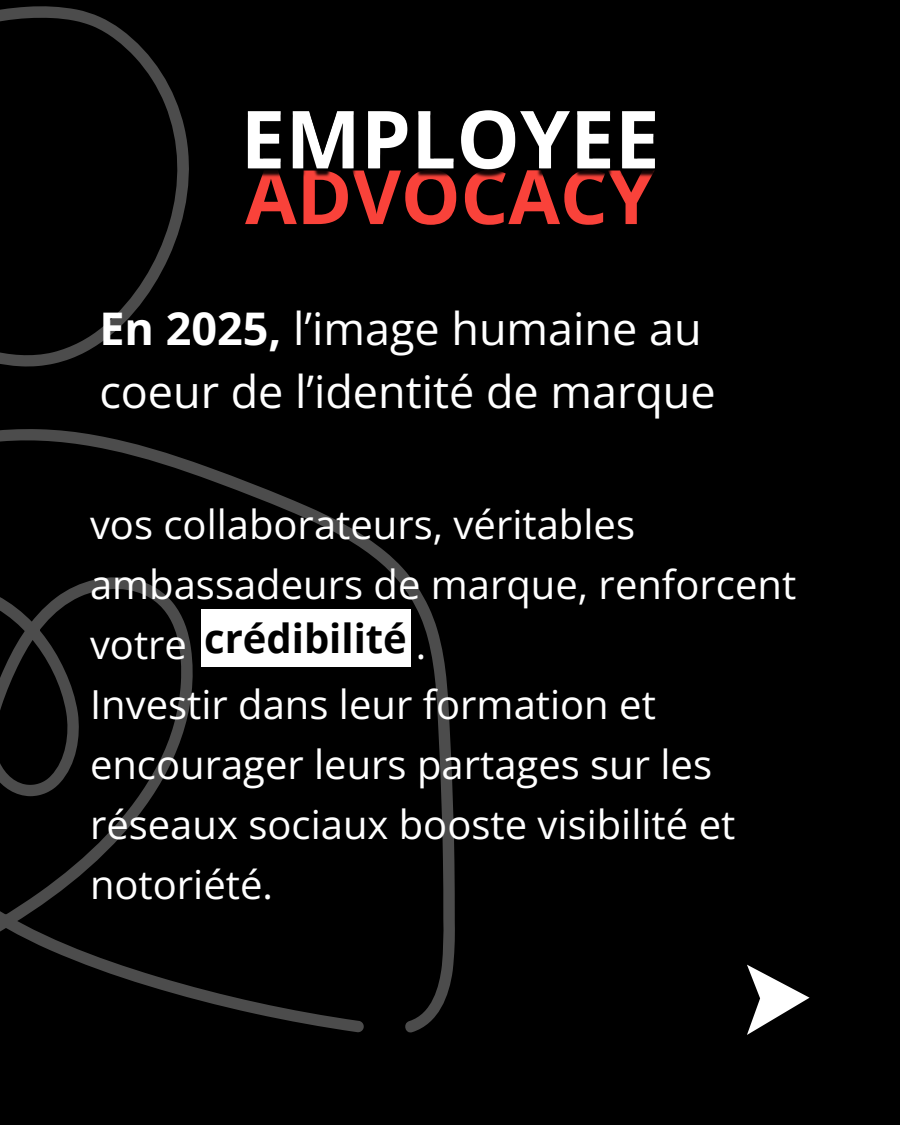
<style>
.page{position:relative;width:900px;height:1125px;background:#000}
.page>*{position:absolute;margin:0;border:0;box-sizing:border-box;transform-origin:0 0}
.t1{font:700 75px "Open Sans";color:#f9423a}
.t2{font:45px/63px "Open Sans";color:#fff}
.t3{font:40px/60px "Open Sans";color:#fff}
.t4{font:700 40px "Open Sans";color:#000}
.s1{font-weight:700}
</style>
<div class="page">
<svg style="left:747px;top:965px;width:63px;height:70px"></svg>
<svg style="left:0;top:429px;width:455px;height:604px"></svg>
<svg style="left:0;top:6px;width:189px;height:361px"></svg>
<img style="left:247px;top:110px;width:408px;height:60px">
<div style="left:201px;top:609px;width:209px;height:58px;background:#fff"></div>
<p class="t1" style="left:245px;top:144px;width:411px">ADVOCACY</p>
<h1 class="t2" style="left:99px;top:296px;width:618px"><span class="s1">En 2025,</span> l’image humaine au coeur de l’identité de marque</h1>
<h2 class="t3" style="left:90px;top:494px;width:708px">vos collaborateurs, véritables ambassadeurs de marque, renforcent votre</h2>
<p class="t4" style="left:204px;top:611px;width:204px">crédibilité</p>
<h2 class="t3" style="left:416px;top:614px;width:12px">.</h2>
<p class="t3" style="left:90px;top:674px;width:647px">Investir dans leur formation et encourager leurs partages sur les réseaux sociaux booste visibilité et notoriété.</p>
</div>
